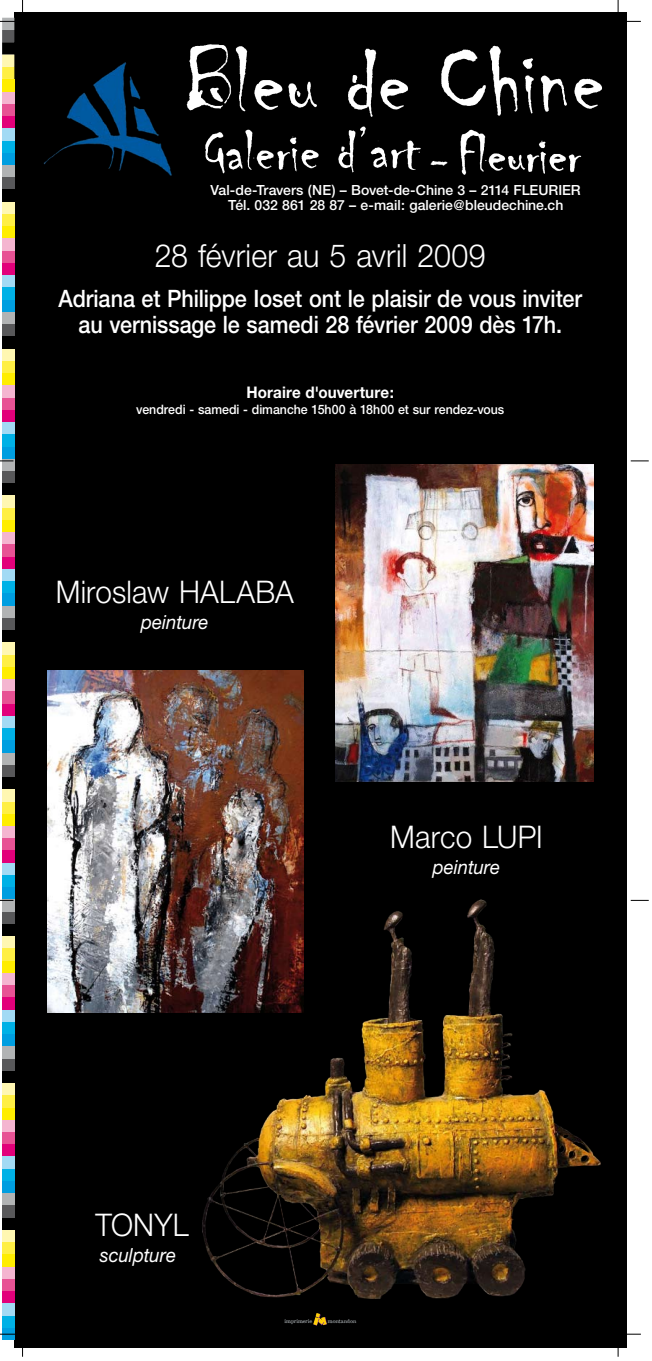
<style>
.page{position:relative;width:652px;height:1361px;background:#fff}
.page>*{position:absolute;margin:0;border:0;box-sizing:border-box;transform-origin:0 0}
.t1{font:44.9px "John Handy Plain";color:#fff}
.t2{font:300 32px "Helvetica Neue";letter-spacing:.005em;color:#fff;scale:.95 1}
.t3{font:300 31.2px "Helvetica Neue";letter-spacing:.005em;color:#fff;scale:.95 1}
.t4{font:500 24px/26px "Helvetica Neue";letter-spacing:-.005em;color:#fff;text-align:center;scale:.9 1}
.t5{font:italic 19.5px "Helvetica Neue";color:#fff;scale:.95 1}
.t6{font:700 16px "Helvetica Neue";letter-spacing:.005em;color:#fff;scale:.95 1}
.t7{font:500 14px/15px "Helvetica Neue";letter-spacing:-.005em;color:#fff;text-align:center}
.t8{font:500 13px "Helvetica Neue";color:#fff;scale:.95 1}
.t9{font:5px "Attic";color:#a0a5a9}
</style>
<div class="page">
<div style="left:14px;top:13px;width:612px;height:1335px;background:#000"></div>
<svg style="left:2px;top:1327px;width:12px;height:7px"></svg>
<div style="left:2px;top:1315px;width:12px;height:12px;background:#00b1e6"></div>
<div style="left:2px;top:1303px;width:12px;height:12px;background:#a2daf4"></div>
<div style="left:2px;top:1290px;width:12px;height:13px;background:#e2007a"></div>
<div style="left:2px;top:1278px;width:12px;height:12px;background:#e75294"></div>
<div style="left:2px;top:1266px;width:12px;height:12px;background:#f4b5d0"></div>
<div style="left:2px;top:1254px;width:12px;height:12px;background:#ffed00"></div>
<div style="left:2px;top:1241px;width:12px;height:13px;background:#ffef44"></div>
<div style="left:2px;top:1229px;width:12px;height:12px;background:#fff7b2"></div>
<div style="left:2px;top:1217px;width:12px;height:12px;background:#000"></div>
<div style="left:2px;top:1205px;width:12px;height:12px;background:#58585a"></div>
<div style="left:2px;top:1193px;width:12px;height:12px;background:#b1b3b4"></div>
<div style="left:2px;top:1180px;width:12px;height:13px;background:#009ee0"></div>
<div style="left:2px;top:1168px;width:12px;height:12px;background:#00b1e6"></div>
<div style="left:2px;top:1156px;width:12px;height:12px;background:#a2daf4"></div>
<div style="left:2px;top:1144px;width:12px;height:12px;background:#e2007a"></div>
<div style="left:2px;top:1131px;width:12px;height:13px;background:#e75294"></div>
<div style="left:2px;top:1119px;width:12px;height:12px;background:#f4b5d0"></div>
<div style="left:2px;top:1107px;width:12px;height:12px;background:#ffed00"></div>
<div style="left:2px;top:1095px;width:12px;height:12px;background:#ffef44"></div>
<div style="left:2px;top:1082px;width:12px;height:13px;background:#fff7b2"></div>
<div style="left:2px;top:1070px;width:12px;height:12px;background:#000"></div>
<div style="left:2px;top:1058px;width:12px;height:12px;background:#58585a"></div>
<div style="left:2px;top:1046px;width:12px;height:12px;background:#b1b3b4"></div>
<div style="left:2px;top:1033px;width:12px;height:13px;background:#009ee0"></div>
<div style="left:2px;top:1021px;width:12px;height:12px;background:#00b1e6"></div>
<div style="left:2px;top:1009px;width:12px;height:12px;background:#a2daf4"></div>
<div style="left:2px;top:997px;width:12px;height:12px;background:#e2007a"></div>
<div style="left:2px;top:984px;width:12px;height:13px;background:#e75294"></div>
<div style="left:2px;top:972px;width:12px;height:12px;background:#f4b5d0"></div>
<div style="left:2px;top:960px;width:12px;height:12px;background:#ffed00"></div>
<div style="left:2px;top:948px;width:12px;height:12px;background:#ffef44"></div>
<div style="left:2px;top:936px;width:12px;height:12px;background:#fff7b2"></div>
<div style="left:2px;top:923px;width:12px;height:13px;background:#000"></div>
<div style="left:2px;top:911px;width:12px;height:12px;background:#58585a"></div>
<div style="left:2px;top:899px;width:12px;height:12px;background:#b1b3b4"></div>
<div style="left:2px;top:887px;width:12px;height:12px;background:#009ee0"></div>
<div style="left:2px;top:874px;width:12px;height:13px;background:#00b1e6"></div>
<div style="left:2px;top:862px;width:12px;height:12px;background:#a2daf4"></div>
<div style="left:2px;top:850px;width:12px;height:12px;background:#e2007a"></div>
<div style="left:2px;top:838px;width:12px;height:12px;background:#e75294"></div>
<div style="left:2px;top:825px;width:12px;height:13px;background:#f4b5d0"></div>
<div style="left:2px;top:813px;width:12px;height:12px;background:#ffed00"></div>
<div style="left:2px;top:801px;width:12px;height:12px;background:#ffef44"></div>
<div style="left:2px;top:789px;width:12px;height:12px;background:#fff7b2"></div>
<div style="left:2px;top:776px;width:12px;height:13px;background:#000"></div>
<div style="left:2px;top:764px;width:12px;height:12px;background:#58585a"></div>
<div style="left:2px;top:752px;width:12px;height:12px;background:#b1b3b4"></div>
<div style="left:2px;top:740px;width:12px;height:12px;background:#009ee0"></div>
<div style="left:2px;top:727px;width:12px;height:13px;background:#00b1e6"></div>
<div style="left:2px;top:715px;width:12px;height:12px;background:#a2daf4"></div>
<div style="left:2px;top:703px;width:12px;height:12px;background:#e2007a"></div>
<div style="left:2px;top:691px;width:12px;height:12px;background:#e75294"></div>
<div style="left:2px;top:679px;width:12px;height:12px;background:#f4b5d0"></div>
<div style="left:2px;top:666px;width:12px;height:13px;background:#ffed00"></div>
<div style="left:2px;top:654px;width:12px;height:12px;background:#ffef44"></div>
<div style="left:2px;top:642px;width:12px;height:12px;background:#fff7b2"></div>
<div style="left:2px;top:630px;width:12px;height:12px;background:#000"></div>
<div style="left:2px;top:617px;width:12px;height:13px;background:#58585a"></div>
<div style="left:2px;top:605px;width:12px;height:12px;background:#b1b3b4"></div>
<div style="left:2px;top:593px;width:12px;height:12px;background:#009ee0"></div>
<div style="left:2px;top:581px;width:12px;height:12px;background:#00b1e6"></div>
<div style="left:2px;top:568px;width:12px;height:13px;background:#a2daf4"></div>
<div style="left:2px;top:556px;width:12px;height:12px;background:#e2007a"></div>
<div style="left:2px;top:544px;width:12px;height:12px;background:#e75294"></div>
<div style="left:2px;top:532px;width:12px;height:12px;background:#f4b5d0"></div>
<div style="left:2px;top:519px;width:12px;height:13px;background:#ffed00"></div>
<div style="left:2px;top:507px;width:12px;height:12px;background:#ffef44"></div>
<div style="left:2px;top:495px;width:12px;height:12px;background:#fff7b2"></div>
<div style="left:2px;top:483px;width:12px;height:12px;background:#000"></div>
<div style="left:2px;top:470px;width:12px;height:13px;background:#58585a"></div>
<div style="left:2px;top:458px;width:12px;height:13px;background:#b1b3b4"></div>
<div style="left:2px;top:446px;width:12px;height:12px;background:#009ee0"></div>
<div style="left:2px;top:434px;width:12px;height:12px;background:#00b1e6"></div>
<div style="left:2px;top:422px;width:12px;height:12px;background:#a2daf4"></div>
<div style="left:2px;top:409px;width:12px;height:13px;background:#e2007a"></div>
<div style="left:2px;top:397px;width:12px;height:12px;background:#e75294"></div>
<div style="left:2px;top:385px;width:12px;height:12px;background:#f4b5d0"></div>
<div style="left:2px;top:373px;width:12px;height:12px;background:#ffed00"></div>
<div style="left:2px;top:360px;width:12px;height:13px;background:#ffef44"></div>
<div style="left:2px;top:348px;width:12px;height:12px;background:#fff7b2"></div>
<div style="left:2px;top:336px;width:12px;height:12px;background:#000"></div>
<div style="left:2px;top:324px;width:12px;height:12px;background:#58585a"></div>
<div style="left:2px;top:311px;width:12px;height:13px;background:#b1b3b4"></div>
<div style="left:2px;top:299px;width:12px;height:12px;background:#009ee0"></div>
<div style="left:2px;top:287px;width:12px;height:12px;background:#00b1e6"></div>
<div style="left:2px;top:275px;width:12px;height:12px;background:#a2daf4"></div>
<div style="left:2px;top:262px;width:12px;height:13px;background:#e2007a"></div>
<div style="left:2px;top:250px;width:12px;height:12px;background:#e75294"></div>
<div style="left:2px;top:238px;width:12px;height:12px;background:#f4b5d0"></div>
<div style="left:2px;top:226px;width:12px;height:12px;background:#ffed00"></div>
<div style="left:2px;top:214px;width:12px;height:12px;background:#ffef44"></div>
<div style="left:2px;top:201px;width:12px;height:13px;background:#fff7b2"></div>
<div style="left:2px;top:189px;width:12px;height:12px;background:#000"></div>
<div style="left:2px;top:177px;width:12px;height:12px;background:#58585a"></div>
<div style="left:2px;top:165px;width:12px;height:12px;background:#b1b3b4"></div>
<div style="left:2px;top:152px;width:12px;height:13px;background:#009ee0"></div>
<div style="left:2px;top:140px;width:12px;height:12px;background:#00b1e6"></div>
<div style="left:2px;top:128px;width:12px;height:12px;background:#a2daf4"></div>
<div style="left:2px;top:116px;width:12px;height:12px;background:#e2007a"></div>
<div style="left:2px;top:103px;width:12px;height:13px;background:#e75294"></div>
<div style="left:2px;top:91px;width:12px;height:12px;background:#f4b5d0"></div>
<div style="left:2px;top:79px;width:12px;height:12px;background:#ffed00"></div>
<div style="left:2px;top:67px;width:12px;height:12px;background:#ffef44"></div>
<div style="left:2px;top:54px;width:12px;height:13px;background:#fff7b2"></div>
<div style="left:2px;top:42px;width:12px;height:12px;background:#000"></div>
<div style="left:2px;top:30px;width:12px;height:12px;background:#58585a"></div>
<div style="left:2px;top:18px;width:12px;height:12px;background:#b1b3b4"></div>
<img style="left:205px;top:153px;width:211px;height:21px">
<img style="left:461px;top:153px;width:121px;height:22px">
<img style="left:43px;top:62px;width:129px;height:114px">
<img style="left:171px;top:11px;width:447px;height:142px">
<svg style="left:313px;top:1313px;width:14px;height:12px"></svg>
<svg style="left:0;top:461px;width:13px;height:1px"></svg>
<svg style="left:631px;top:461px;width:18px;height:1px"></svg>
<svg style="left:0;top:900px;width:13px;height:1px"></svg>
<svg style="left:631px;top:900px;width:18px;height:1px"></svg>
<svg style="left:618px;top:0;width:23px;height:22px"></svg>
<svg style="left:618px;top:1334px;width:23px;height:22px"></svg>
<svg style="left:0;top:0;width:23px;height:22px"></svg>
<svg style="left:0;top:1334px;width:23px;height:22px"></svg>
<img style="left:179px;top:892px;width:422px;height:407px">
<img style="left:47px;top:670px;width:256px;height:342px">
<img style="left:335px;top:464px;width:258px;height:317px">
<h1 class="t1" style="left:428px;top:130px;width:23px">-</h1>
<p class="t7" style="left:211px;top:182px;width:372px">Val-de-Travers (NE) – Bovet-de-Chine 3 – 2114 Fleurier<br>Tél. 032 861 28 87 – e-mail: galerie@bleudechine.ch</p>
<h2 class="t2" style="left:155px;top:236px;width:350px">28 février au 5 avril 2009</h2>
<h3 class="t4" style="left:59px;top:285px;width:583px">Adriana et Philippe Ioset ont le plaisir de vous inviter au vernissage le samedi 28 février 2009 dès 17h.</h3>
<p class="t6" style="left:247px;top:383px;width:157px">Horaire d'ouverture:</p>
<p class="t8" style="left:136px;top:402px;width:389px">vendredi - samedi - dimanche 15h00 à 18h00 et sur rendez-vous</p>
<h3 class="t3" style="left:56px;top:573px;width:252px">Miroslaw HALABA</h3>
<h3 class="t5" style="left:141px;top:610px;width:72px">peinture</h3>
<h3 class="t3" style="left:390px;top:817px;width:162px">Marco LUPI</h3>
<h3 class="t5" style="left:433px;top:855px;width:72px">peinture</h3>
<h3 class="t3" style="left:96px;top:1206px;width:100px">TONYL</h3>
<h3 class="t5" style="left:100px;top:1243px;width:82px">sculpture</h3>
<p class="t9" style="left:285px;top:1318px;width:29px">imprimerie</p>
<p class="t9" style="left:328px;top:1318px;width:30px">montandon</p>
</div>
